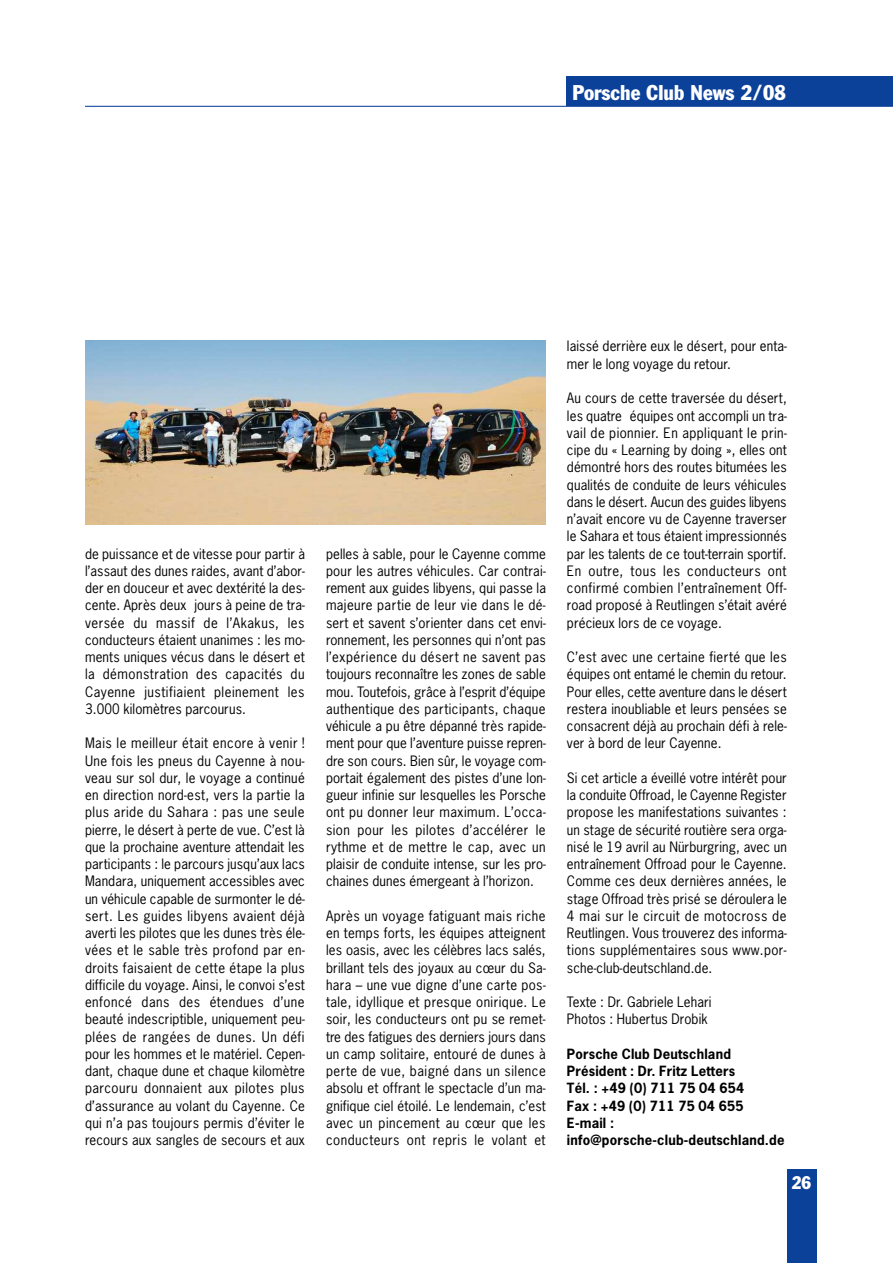
<style>
.page{position:relative;width:893px;height:1263px;background:#fff}
.page>*{position:absolute;margin:0;border:0;box-sizing:border-box;transform-origin:0 0}
.t1{font:condensed 21px "Franklin Gothic";color:#fff}
.t2{font:condensed 18px "Franklin Gothic";color:#fff}
.t3{font:13.5px/17.2px "News Gothic";letter-spacing:.01em;color:#000;text-align:justify}
.t4{font:700 13.35px/17.2px "News Gothic";letter-spacing:.015em;color:#000}
</style>
<div class="page">
<div style="left:567px;top:77px;width:326px;height:29px;background:#0c419a"></div>
<div style="left:787px;top:1169px;width:29px;height:94px;background:#0c419a"></div>
<hr style="left:85px;top:106px;width:808px;height:1px;background:#0c419a">
<img style="left:85px;top:340px;width:461px;height:184px">
<h1 class="t1" style="left:572px;top:85px;width:215px">Porsche Club News 2/08</h1>
<p class="t3" style="left:85px;top:545px;width:221px">de puissance et de vitesse pour partir à l’assaut des dunes raides, avant d’abor&shy;der en douceur et avec dextérité la des&shy;cente. Après deux jours à peine de tra&shy;versée du massif de l’Akakus, les conducteurs étaient unanimes : les mo&shy;ments uniques vécus dans le désert et la démonstration des capacités du Cayenne justifiaient pleinement les 3.000 kilomètres parcourus.</p>
<p class="t3" style="left:85px;top:735px;width:221px">Mais le meilleur était encore à venir !<br>Une fois les pneus du Cayenne à nou&shy;veau sur sol dur, le voyage a continué en direction nord-est, vers la partie la plus aride du Sahara : pas une seule pierre, le désert à perte de vue. C’est là que la prochaine aventure attendait les participants : le parcours jusqu’aux lacs Mandara, uniquement accessibles avec un véhicule capable de surmonter le dé&shy;sert. Les guides libyens avaient déjà averti les pilotes que les dunes très éle&shy;vées et le sable très profond par en&shy;droits faisaient de cette étape la plus difficile du voyage. Ainsi, le convoi s’est enfoncé dans des étendues d’une beauté indescriptible, uniquement peu&shy;plées de rangées de dunes. Un défi pour les hommes et le matériel. Cepen&shy;dant, chaque dune et chaque kilomètre parcouru donnaient aux pilotes plus d’assurance au volant du Cayenne. Ce qui n’a pas toujours permis d’éviter le recours aux sangles de secours et aux</p>
<p class="t3" style="left:326px;top:545px;width:221px">pelles à sable, pour le Cayenne comme pour les autres véhicules. Car contrai&shy;rement aux guides libyens, qui passe la majeure partie de leur vie dans le dé&shy;sert et savent s’orienter dans cet envi&shy;ronnement, les personnes qui n’ont pas l’expérience du désert ne savent pas toujours reconnaître les zones de sable mou. Toutefois, grâce à l’esprit d’équipe authentique des participants, chaque véhicule a pu être dépanné très rapide&shy;ment pour que l’aventure puisse repren&shy;dre son cours. Bien sûr, le voyage com&shy;portait également des pistes d’une lon&shy;gueur infinie sur lesquelles les Porsche ont pu donner leur maximum. L’occa&shy;sion pour les pilotes d’accélérer le rythme et de mettre le cap, avec un plaisir de conduite intense, sur les pro&shy;chaines dunes émergeant à l’horizon.</p>
<p class="t3" style="left:326px;top:907px;width:221px">Après un voyage fatiguant mais riche en temps forts, les équipes atteignent les oasis, avec les célèbres lacs salés, brillant tels des joyaux au cœur du Sa&shy;hara – une vue digne d’une carte pos&shy;tale, idyllique et presque onirique. Le soir, les conducteurs ont pu se remet&shy;tre des fatigues des derniers jours dans un camp solitaire, entouré de dunes à perte de vue, baigné dans un silence absolu et offrant le spectacle d’un ma&shy;gnifique ciel étoilé. Le lendemain, c’est avec un pincement au cœur que les conducteurs ont repris le volant et</p>
<p class="t3" style="left:567px;top:338px;width:221px">laissé derrière eux le désert, pour enta&shy;mer le long voyage du retour.</p>
<p class="t3" style="left:567px;top:390px;width:221px">Au cours de cette traversée du désert, les quatre équipes ont accompli un tra&shy;vail de pionnier. En appliquant le prin&shy;cipe du « Learning by doing », elles ont démontré hors des routes bitumées les qualités de conduite de leurs véhicules dans le désert. Aucun des guides libyens n’avait encore vu de Cayenne traverser le Sahara et tous étaient impressionnés par les talents de ce tout-terrain sportif.<br>En outre, tous les conducteurs ont confirmé combien l’entraînement Off&shy;road proposé à Reutlingen s’était avéré précieux lors de ce voyage.</p>
<p class="t3" style="left:567px;top:649px;width:221px">C’est avec une certaine fierté que les équipes ont entamé le chemin du retour.<br>Pour elles, cette aventure dans le désert restera inoubliable et leurs pensées se consacrent déjà au prochain défi à rele&shy;ver à bord de leur Cayenne.</p>
<p class="t3" style="left:567px;top:769px;width:221px">Si cet article a éveillé votre intérêt pour la conduite Offroad, le Cayenne Register propose les manifestations suivantes : un stage de sécurité routière sera orga&shy;nisé le 19 avril au Nürburgring, avec un entraînement Offroad pour le Cayenne.<br>Comme ces deux dernières années, le stage Offroad très prisé se déroulera le 4 mai sur le circuit de motocross de Reutlingen. Vous trouverez des informa&shy;tions supplémentaires sous www.por&shy;sche-club-deutschland.de.</p>
<p class="t3" style="left:567px;top:994px;width:146px">Texte : Dr. Gabriele Lehari<br>Photos : Hubertus Drobik</p>
<p class="t4" style="left:567px;top:1045px;width:219px">Porsche Club Deutschland<br>Président : Dr. Fritz Letters<br>Tél. : +49 (0) 711 75 04 654<br>Fax : +49 (0) 711 75 04 655<br>E-mail : info@porsche-club-deutschland.de</p>
<h2 class="t2" style="left:792px;top:1176px;width:21px">26</h2>
</div>
